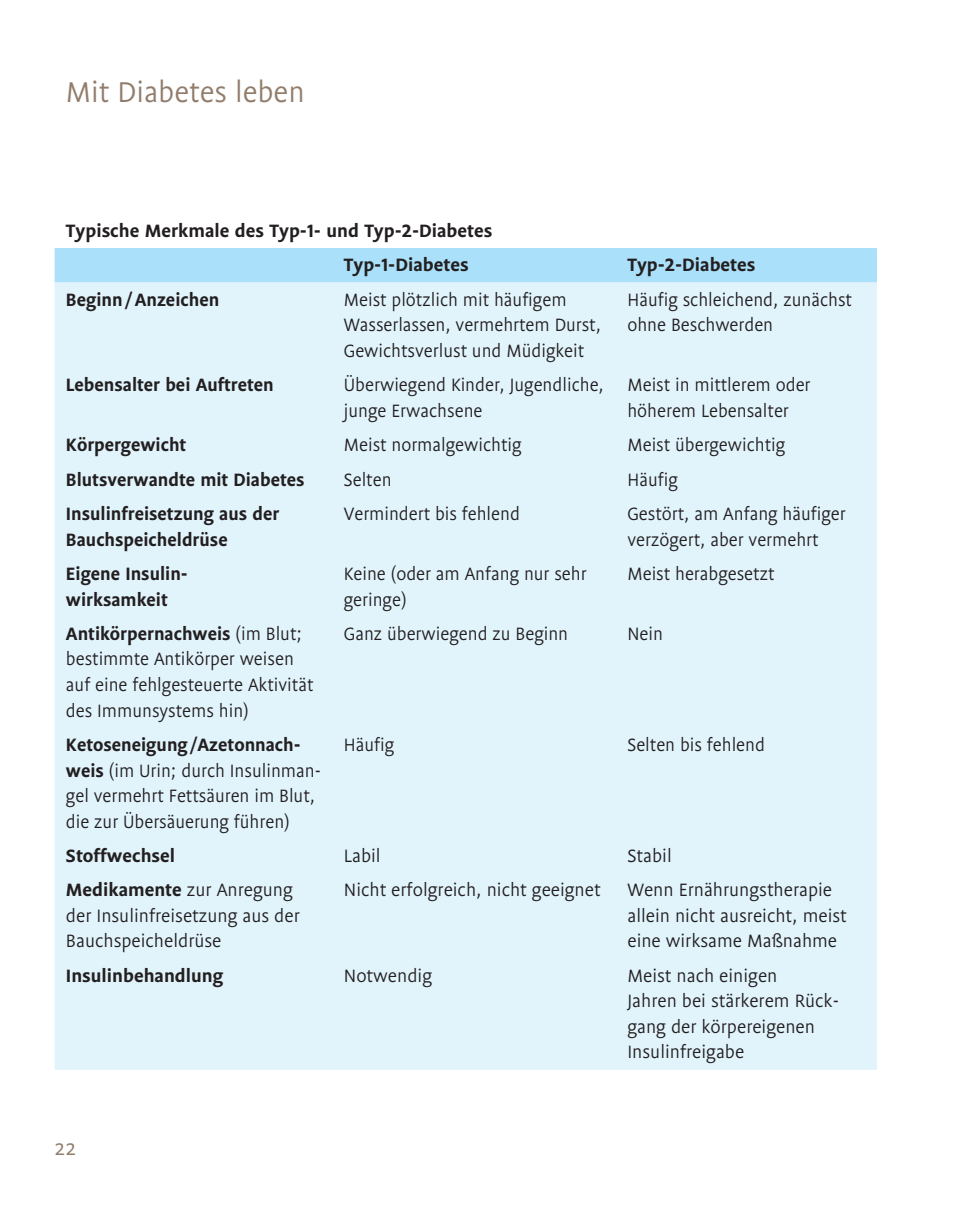
<style>
.page{position:relative;width:962px;height:1212px;background:#fff}
.page>*{position:absolute;margin:0;border:0;box-sizing:border-box;transform-origin:0 0}
.t1{font:32px "Flex";color:#927d6c}
.t2{font:24px "Flex";color:#927d6c}
.t3{font:20px/25.6px "Flex";color:#231f20}
.t4{font:700 20px/25.6px "Flex";color:#231f20}
.s1{font-weight:700}
</style>
<div class="page">
<div style="left:55px;top:248px;width:822px;height:34px;background:#aae0f9"></div>
<div style="left:55px;top:282px;width:822px;height:787px;background:#e1f4fc"></div>
<h1 class="t1" style="left:66px;top:74px;width:240px">Mit Diabetes leben</h1>
<p class="t4" style="left:344px;top:213px;width:150px;line-height:34.4px;text-indent:-278px">Typische Merkmale des Typ-1- und Typ-2-Diabetes<br>Typ-1-Diabetes</p>
<p class="t4" style="left:627px;top:252px;width:130px">Typ-2-Diabetes</p>
<p class="t4" style="left:66px;top:286px;width:155px">Beginn/Anzeichen</p>
<p class="t3" style="left:344px;top:287px;width:259px">Meist plötzlich mit häufigem<br>Wasserlassen, vermehrtem Durst,<br>Gewichtsverlust und Müdigkeit</p>
<p class="t3" style="left:627px;top:287px;width:226px">Häufig schleichend, zunächst ohne Beschwerden</p>
<p class="t4" style="left:66px;top:372px;width:209px">Lebensalter bei Auftreten</p>
<p class="t3" style="left:344px;top:372px;width:262px">Überwiegend Kinder, Jugendliche, junge Erwachsene</p>
<p class="t3" style="left:627px;top:372px;width:184px">Meist in mittlerem oder höherem Lebensalter</p>
<p class="t4" style="left:66px;top:432px;width:122px">Körpergewicht</p>
<p class="t3" style="left:344px;top:432px;width:179px">Meist normalgewichtig</p>
<p class="t3" style="left:627px;top:432px;width:159px">Meist übergewichtig</p>
<p class="t4" style="left:66px;top:466px;width:240px">Blutsverwandte mit Diabetes</p>
<p class="t3" style="left:344px;top:466px;width:49px">Selten</p>
<p class="t3" style="left:627px;top:466px;width:52px">Häufig</p>
<p class="t4" style="left:66px;top:501px;width:215px">Insulinfreisetzung aus der<br>Bauchspeicheldrüse</p>
<p class="t3" style="left:344px;top:501px;width:178px">Vermindert bis fehlend</p>
<p class="t3" style="left:627px;top:501px;width:220px">Gestört, am Anfang häufiger verzögert, aber vermehrt</p>
<p class="t4" style="left:66px;top:561px;width:123px">Eigene Insulin&shy;wirksamkeit</p>
<p class="t3" style="left:344px;top:561px;width:244px">Keine (oder am Anfang nur sehr geringe)</p>
<p class="t3" style="left:627px;top:561px;width:148px">Meist herabgesetzt</p>
<p class="t3" style="left:66px;top:621px;width:249px"><span class="s1">Antikörpernachweis</span> (im Blut; bestimmte Antikörper weisen auf eine fehlgesteuerte Aktivität des Immunsystems hin)</p>
<p class="t3" style="left:344px;top:621px;width:226px">Ganz überwiegend zu Beginn</p>
<p class="t3" style="left:627px;top:621px;width:37px">Nein</p>
<p class="t3" style="left:66px;top:732px;width:256px"><span class="s1">Ketoseneigung/Azetonnach&shy;weis</span> (im Urin; durch Insulinman&shy;gel vermehrt Fettsäuren im Blut, die zur Übersäuerung führen)</p>
<p class="t3" style="left:344px;top:732px;width:52px">Häufig</p>
<p class="t3" style="left:627px;top:732px;width:139px">Selten bis fehlend</p>
<p class="t4" style="left:66px;top:843px;width:111px">Stoffwechsel</p>
<p class="t3" style="left:344px;top:843px;width:38px">Labil</p>
<p class="t3" style="left:627px;top:843px;width:46px">Stabil</p>
<p class="t3" style="left:66px;top:877px;width:235px"><span class="s1">Medikamente</span> zur Anregung der Insulinfreisetzung aus der<br>Bauchspeicheldrüse</p>
<p class="t3" style="left:344px;top:877px;width:258px">Nicht erfolgreich, nicht geeignet</p>
<p class="t3" style="left:627px;top:877px;width:221px">Wenn Ernährungstherapie allein nicht ausreicht, meist eine wirksame Maßnahme</p>
<p class="t4" style="left:66px;top:962px;width:159px">Insulinbehandlung</p>
<p class="t3" style="left:344px;top:963px;width:90px">Notwendig</p>
<p class="t3" style="left:627px;top:963px;width:213px">Meist nach einigen<br>Jahren bei stärkerem Rück&shy;gang der körpereigenen<br>Insulinfreigabe</p>
<p class="t2" style="left:55px;top:1134px;width:23px">22</p>
</div>
